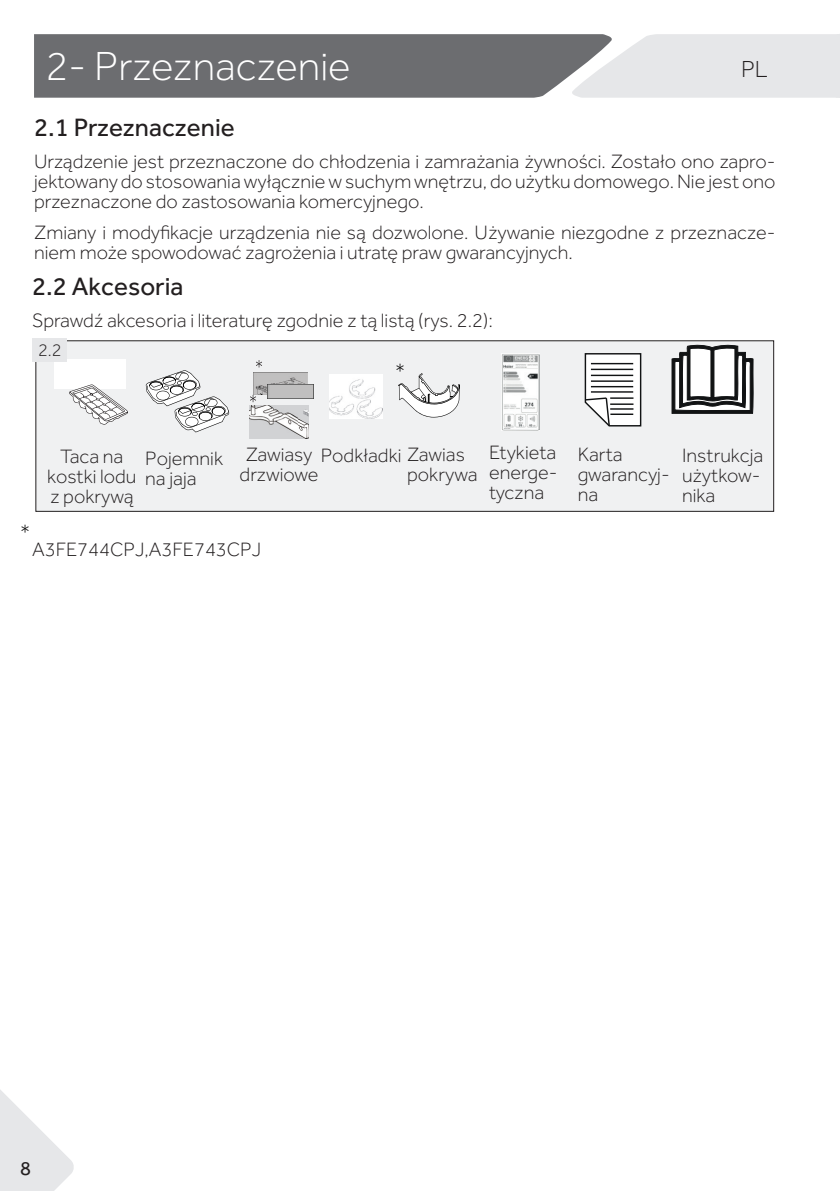
<style>
.page{position:relative;width:840px;height:1191px;background:#fff}
.page>*{position:absolute;margin:0;border:0;box-sizing:border-box;transform-origin:0 0}
.t1{font:300 42px "Effra";color:#fff}
.t2{font:26px "Effra";color:#231f20}
.t3{font:300 24px "Effra";color:#231f20}
.t4{font:300 20px/20px "Effra";color:#231f20}
.t5{font:300 20px "Effra";color:#000}
.t6{font:20px "Effra";color:#231f20}
.t7{font:300 18px "Effra";color:#231f20}
</style>
<div class="page">
<svg style="left:34px;top:34px;width:805px;height:64px;background:#949598"></svg>
<svg style="left:0;top:1090px;width:74px;height:101px"></svg>
<div style="left:36px;top:341px;width:737px;height:170px;background:#f0f1f2"></div>
<div style="left:35px;top:340px;width:738px;height:172px;border:1px solid #231f20"></div>
<div style="left:54px;top:359px;width:71px;height:30px;background:#fff"></div>
<img style="left:501px;top:354px;width:38px;height:77px">
<svg style="left:671px;top:344px;width:82px;height:69px"></svg>
<svg style="left:584px;top:353px;width:57px;height:74px"></svg>
<hr style="left:590px;top:363px;width:43px;height:1px;background:#111314">
<hr style="left:590px;top:380px;width:43px;height:2px;background:#111314">
<hr style="left:610px;top:397px;width:23px;height:2px;background:#111314">
<hr style="left:590px;top:391px;width:43px;height:2px;background:#111314">
<hr style="left:590px;top:386px;width:43px;height:1px;background:#111314">
<hr style="left:590px;top:375px;width:43px;height:1px;background:#111314">
<hr style="left:590px;top:369px;width:43px;height:1px;background:#111314">
<hr style="left:610px;top:403px;width:23px;height:2px;background:#111314">
<hr style="left:610px;top:408px;width:23px;height:2px;background:#111314">
<hr style="left:610px;top:413px;width:23px;height:2px;background:#111314">
<div style="left:32px;top:338px;width:35px;height:24px;background:#e6e7e9"></div>
<svg style="left:69px;top:384px;width:59px;height:40px"></svg>
<svg style="left:145px;top:370px;width:84px;height:62px"></svg>
<img style="left:249px;top:405px;width:59px;height:33px">
<img style="left:298px;top:405px;width:10px;height:24px">
<svg style="left:256px;top:360px;width:6px;height:7px"></svg>
<svg style="left:250px;top:395px;width:6px;height:7px"></svg>
<img style="left:254px;top:372px;width:53px;height:22px">
<img style="left:267px;top:385px;width:46px;height:13px">
<img style="left:329px;top:375px;width:54px;height:43px">
<svg style="left:398px;top:373px;width:61px;height:45px"></svg>
<h1 class="t1" style="left:45px;top:43px;width:306px">2- Przeznaczenie</h1>
<p class="t3" style="left:740px;top:55px;width:28px">PL</p>
<h2 class="t2" style="left:34px;top:113px;width:202px">2.1 Przeznaczenie</h2>
<p class="t4" style="left:34px;top:151px;width:742px;text-align:justify">Urządzenie jest przeznaczone do chłodzenia i zamrażania żywności. Zostało ono zapro&shy;jektowany do stosowania wyłącznie w suchym wnętrzu, do użytku domowego. Nie jest ono przeznaczone do zastosowania komercyjnego.</p>
<p class="t4" style="left:34px;top:222px;width:742px">Zmiany i modyfikacje urządzenia nie są dozwolone. Używanie niezgodne z przeznacze&shy;niem może spowodować zagrożenia i utratę praw gwarancyjnych.</p>
<h2 class="t2" style="left:32px;top:271px;width:153px">2.2 Akcesoria</h2>
<p class="t4" style="left:32px;top:310px;width:462px">Sprawdź akcesoria i literaturę zgodnie z tą listą (rys. 2.2):</p>
<p class="t7" style="left:38px;top:340px;width:25px">2.2</p>
<p class="t5" style="left:395px;top:360px;width:12px">*</p>
<p class="t5" style="left:20px;top:521px;width:12px">*</p>
<p class="t4" style="left:489px;top:442px;width:70px;text-align:justify">Etykieta energe&shy;tyczna</p>
<p class="t4" style="left:407px;top:444px;width:72px;text-indent:-161px">Zawiasy Podkładki Zawias pokrywa</p>
<p class="t4" style="left:577px;top:444px;width:93px">Karta gwarancyj&shy;na</p>
<p class="t4" style="left:50px;top:436px;width:85px;line-height:40px;text-align:center">Taca na<br>z pokrywą</p>
<p class="t4" style="left:681px;top:445px;width:82px">Instrukcja użytkow&shy;nika</p>
<p class="t4" style="left:47px;top:449px;width:177px;line-height:18.2px;text-indent:98px">Pojemnik kostki lodu na jaja</p>
<p class="t4" style="left:239px;top:464px;width:80px">drzwiowe</p>
<p class="t4" style="left:32px;top:539px;width:230px">A3FE744CPJ,A3FE743CPJ</p>
<p class="t6" style="left:20px;top:1156px;width:12px">8</p>
</div>
